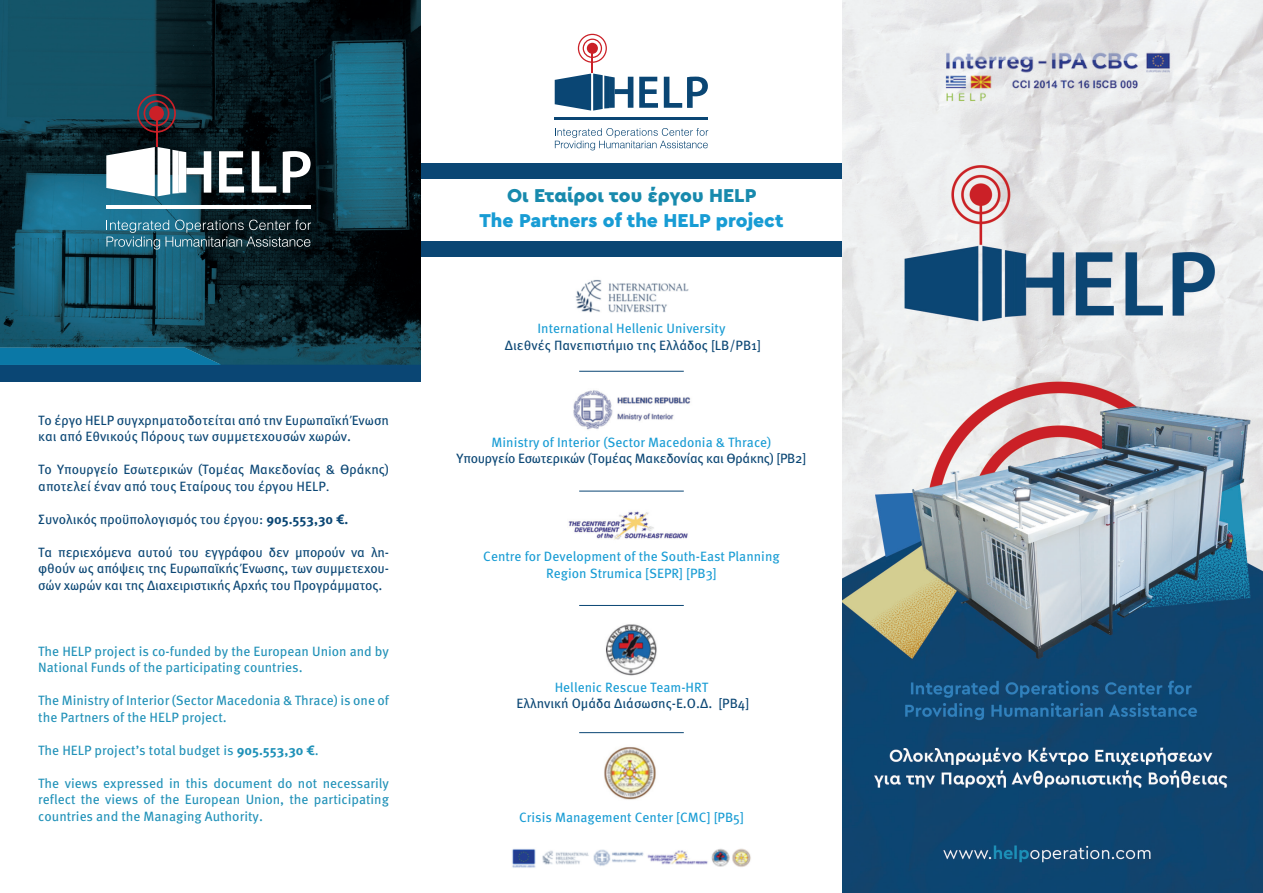
<style>
.page{position:relative;width:1263px;height:893px;background:#fff}
.page>*{position:absolute;margin:0;border:0;box-sizing:border-box;transform-origin:0 0}
.t1{font:900 19.5px "Cera GR";color:#189cd4}
.t2{font:900 19.5px "Cera GR";color:#188aad}
.t3{font:13.5px/16.5px "Meta Pro";color:#0a4674}
.t4{font:13.5px/16.5px "Meta Pro";color:#2091b8}
.t5{font:13.5px/16.5px "Meta Pro";color:#189cd4;text-align:center}
.t6{font:13.5px "Meta Pro";letter-spacing:-.02em;color:#0a4674}
.s1{font-style:inherit}
.s2{font-weight:700}
</style>
<div class="page">
<div style="left:0;top:365px;width:421px;height:17px;background:#0a4674"></div>
<img style="left:0;top:0;width:421px;height:365px">
<svg style="left:0;top:348px;width:221px;height:17px"></svg>
<svg style="left:219px;top:151px;width:25px;height:42px"></svg>
<svg style="left:252px;top:151px;width:24px;height:42px"></svg>
<svg style="left:283px;top:151px;width:28px;height:42px"></svg>
<hr style="left:106px;top:206px;width:205px;height:3px;background:#fff">
<svg style="left:106px;top:147px;width:105px;height:49px"></svg>
<svg style="left:137px;top:94px;width:39px;height:39px"></svg>
<hr style="left:156px;top:114px;width:1px;height:32px;background:#cb2027">
<svg style="left:106px;top:220px;width:205px;height:29px"></svg>
<svg style="left:639px;top:77px;width:19px;height:31px"></svg>
<svg style="left:664px;top:77px;width:44px;height:31px"></svg>
<hr style="left:555px;top:118px;width:153px;height:2px;background:#0a4674">
<svg style="left:555px;top:34px;width:78px;height:77px"></svg>
<svg style="left:555px;top:128px;width:153px;height:22px"></svg>
<img style="left:842px;top:0;width:421px;height:893px">
<img style="left:575px;top:279px;width:114px;height:34px">
<img style="left:573px;top:390px;width:118px;height:40px">
<img style="left:568px;top:511px;width:120px;height:29px">
<img style="left:606px;top:624px;width:51px;height:52px">
<img style="left:604px;top:747px;width:52px;height:53px">
<div style="left:421px;top:241px;width:421px;height:16px;background:#0a4674"></div>
<div style="left:421px;top:164px;width:421px;height:15px;background:#0a4674"></div>
<img style="left:512px;top:848px;width:239px;height:20px">
<hr style="left:579px;top:371px;width:105px;height:1px;background:#0a4674">
<hr style="left:579px;top:491px;width:105px;height:1px;background:#0a4674">
<hr style="left:579px;top:605px;width:105px;height:1px;background:#0a4674">
<hr style="left:579px;top:732px;width:105px;height:1px;background:#0a4674">
<p class="t3" style="left:38px;top:412px;width:352px">Το έργο HELP συγχρηματοδοτείται από την Ευρωπαϊκή Ένωση και από Εθνικούς Πόρους των συμμετεχουσών χωρών.</p>
<p class="t3" style="left:38px;top:462px;width:352px">Το Υπουργείο Εσωτερικών (Τομέας Μακεδονίας &amp; Θράκης) αποτελεί έναν από τους Εταίρους του έργου HELP<span class="s1">.</span></p>
<p class="t3" style="left:38px;top:511px;width:312px">Συνολικός προϋπολογισμός του έργου: <span class="s2">905.553,30 €.</span></p>
<p class="t3" style="left:38px;top:544px;width:352px;text-align:justify">Τα περιεχόμενα αυτού του εγγράφου δεν μπορούν να λη&shy;φθούν ως απόψεις της Ευρωπαϊκής Ένωσης, των συμμετεχου&shy;σών χωρών και της Διαχειριστικής Αρχής του Προγράμματος.</p>
<p class="t4" style="left:38px;top:643px;width:352px">The HELP project is co-funded by the European Union and by<br>National Funds of the participating countries.</p>
<p class="t4" style="left:38px;top:693px;width:352px">The Ministry of Interior (Sector Macedonia &amp; Thrace) is one of the Partners of the HELP project.</p>
<p class="t4" style="left:38px;top:742px;width:282px">The HELP project’s total budget is <span class="s2">905.553,30 €</span>.</p>
<p class="t4" style="left:38px;top:775px;width:352px;text-align:justify">The views expressed in this document do not necessarily reflect the views of the European Union, the participating countries and the Managing Authority.</p>
<h1 class="t2" style="left:507px;top:185px;width:251px">Οι Εταίροι του έργου HELP</h1>
<h1 class="t1" style="left:479px;top:209px;width:306px">The Partners of the HELP project</h1>
<p class="t5" style="left:537px;top:321px;width:190px">International Hellenic University</p>
<p class="t3" style="left:505px;top:337px;width:258px">Διεθνές Πανεπιστήμιο της Ελλάδος [LB/PB1]</p>
<p class="t5" style="left:492px;top:434px;width:281px">Ministry of Interior (Sector Macedonia &amp; Thrace)</p>
<p class="t6" style="left:457px;top:450px;width:351px">Υπουργείο Εσωτερικών (Τομέας Μακεδονίας και Θράκης) [PB2]</p>
<p class="t5" style="left:483px;top:548px;width:298px">Centre for Development of the South-East Planning<br>Region Strumica [SEPR] [PB3]</p>
<p class="t5" style="left:555px;top:679px;width:155px">Hellenic Rescue Team-HRT</p>
<p class="t3" style="left:516px;top:695px;width:234px">Ελληνική Ομάδα Διάσωσης-Ε.Ο.Δ. [PB4]</p>
<p class="t5" style="left:519px;top:810px;width:226px">Crisis Management Center [CMC] [PB5]</p>
</div>
